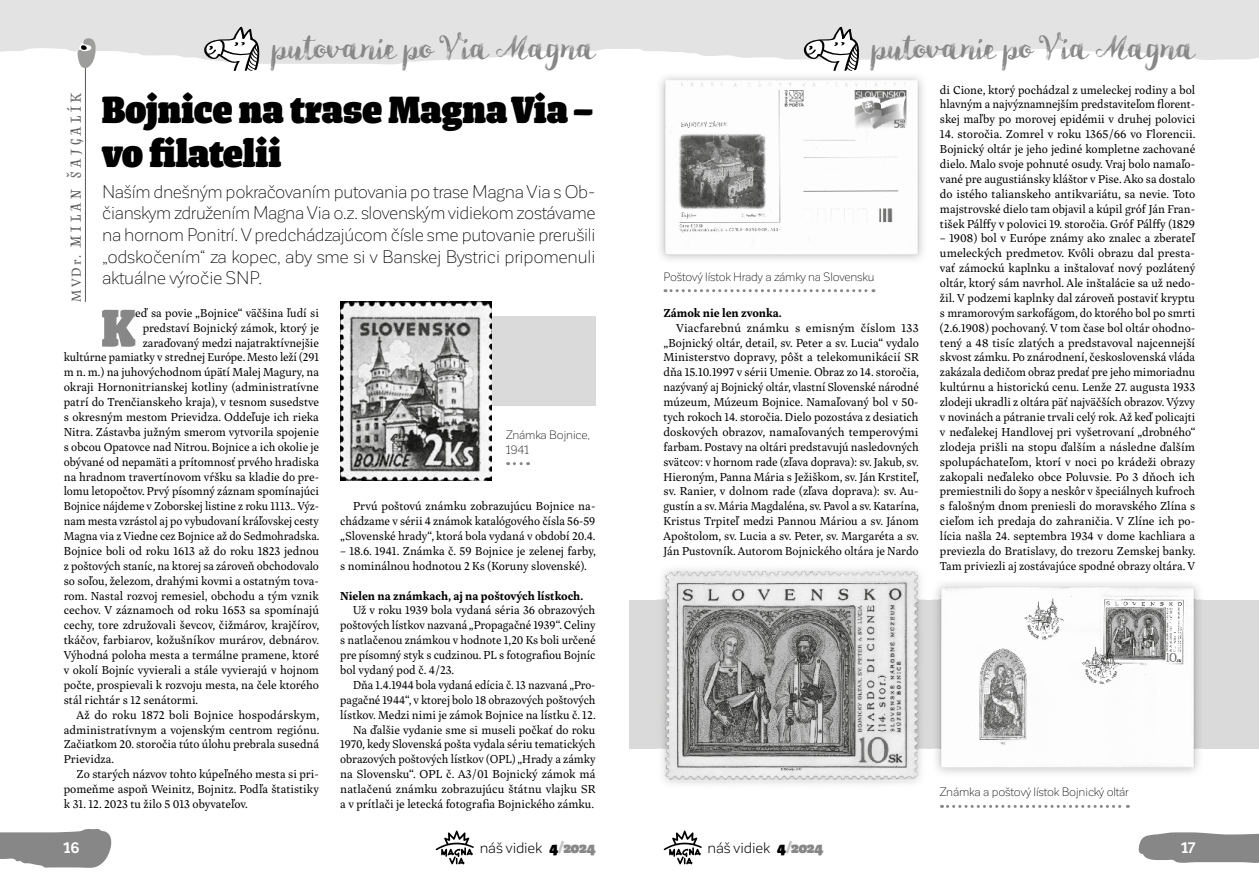
<style>
.page{position:relative;width:1259px;height:893px;background:#fff}
.page>*{position:absolute;margin:0;border:0;box-sizing:border-box;transform-origin:0 0}
.t1{font:62.85px "Frido Narrow";color:#878787}
.t2{font:45px/43.2px "Frido Narrow";color:#000}
.t3{font:42px "HMS Gilbert Dry Brush";color:#878787}
.t4{font:21px "HMS Gilbert Display Printed";letter-spacing:.16em;color:#575756}
.t5{font:300 18px/21.6px "Corporative Sans";letter-spacing:-.015em;color:#000;text-align:justify}
.t6{font:15px "Corporative Sans";letter-spacing:-.005em;color:#000}
.t7{font:700 15px "Corporative Sans";color:#fff}
.t8{font:12px/14.9px "Inka A Text";color:#000;text-align:justify}
.t9{font:300 12px/14.4px "Corporative Sans";letter-spacing:-.015em;color:#000}
.t10{font:700 12px "Inka A Text";color:#000}
.s1{font-family:"Inka A Text";font-size:13.5px}
.s2{font-family:"Frido Narrow";font-size:18px}
.s3{font-family:"Frido Narrow";font-size:18px;color:#c6c6c6}
.s4{font-family:"Frido Narrow";font-size:18px;color:#878787}
</style>
<div class="page">
<svg style="left:0;top:829px;width:112px;height:39px"></svg>
<svg style="left:435px;top:830px;width:39px;height:34px"></svg>
<div style="left:346px;top:317px;width:249px;height:89px;background:#dadada"></div>
<hr style="left:85px;top:60px;width:1px;height:242px;background:#575756">
<img style="left:340px;top:302px;width:152px;height:178px">
<svg style="left:514px;top:462px;width:14px;height:3px"></svg>
<svg style="left:1138px;top:832px;width:121px;height:31px"></svg>
<svg style="left:663px;top:830px;width:39px;height:34px"></svg>
<div style="left:629px;top:600px;width:630px;height:148px;background:#dadada"></div>
<svg style="left:0;top:0;width:1259px;height:71px"></svg>
<svg style="left:941px;top:805px;width:187px;height:3px"></svg>
<svg style="left:665px;top:289px;width:209px;height:3px"></svg>
<img style="left:656px;top:569px;width:270px;height:215px">
<img style="left:656px;top:600px;width:270px;height:148px">
<img style="left:663px;top:570px;width:255px;height:210px">
<img style="left:663px;top:600px;width:255px;height:148px">
<img style="left:940px;top:586px;width:255px;height:182px">
<img style="left:940px;top:600px;width:255px;height:148px">
<img style="left:660px;top:76px;width:263px;height:184px">
<img style="left:663px;top:79px;width:255px;height:176px">
<h3 class="t3" style="left:272px;top:25px;width:325px">putovanie po Via Magna</h3>
<h2 class="t2" style="left:102px;top:89px;width:493px">Bojnice na trase Magna Via – vo filatelii</h2>
<p class="t5" style="left:102px;top:181px;width:495px">Naším dnešným pokračovaním putovania po trase Magna Via s Ob&shy;čianskym združením Magna Via o.z. slovenským vidiekom zostávame na hornom Ponitrí. V predchádzajúcom čísle sme putovanie prerušili „odskočením“ za kopec, aby sme si v Banskej Bystrici pripomenuli aktuálne výročie SNP.</p>
<h1 class="t1" style="left:102px;top:293px;width:35px">K</h1>
<p class="t8" style="left:135px;top:305px;width:185px">eď sa povie „Bojnice“ väčšina ľudí si</p>
<h3 class="t4" style="left:64px;top:302px;width:211px;rotate:-90deg"><span class="s1">MVDr.</span> Milan Šajgalík</h3>
<p class="t8" style="left:143px;top:320px;width:178px">predstaví Bojnický zámok, ktorý je</p>
<p class="t8" style="left:143px;top:335px;width:178px">zaraďovaný medzi najatraktívnejšie</p>
<p class="t8" style="left:64px;top:350px;width:257px">kultúrne pamiatky v strednej Európe. Mesto leží (291</p>
<p class="t8" style="left:64px;top:365px;width:257px">m n. m.) na juhovýchodnom úpätí Malej Magury, na</p>
<p class="t8" style="left:64px;top:380px;width:256px">okraji Hornonitrianskej kotliny (administratívne</p>
<p class="t8" style="left:64px;top:395px;width:257px">patrí do Trenčianskeho kraja), v tesnom susedstve</p>
<p class="t8" style="left:64px;top:410px;width:257px">s okresným mestom Prievidza. Oddeľuje ich rieka</p>
<p class="t8" style="left:64px;top:424px;width:257px">Nitra. Zástavba južným smerom vytvorila spojenie</p>
<p class="t8" style="left:64px;top:439px;width:257px">s obcou Opatovce nad Nitrou. Bojnice a ich okolie je</p>
<p class="t8" style="left:64px;top:454px;width:257px">obývané od nepamäti a prítomnosť prvého hradiska</p>
<p class="t8" style="left:64px;top:469px;width:257px">na hradnom travertínovom vŕšku sa kladie do pre-</p>
<p class="t8" style="left:64px;top:484px;width:257px">lomu letopočtov. Prvý písomný záznam spomínajúci</p>
<p class="t8" style="left:64px;top:499px;width:257px">Bojnice nájdeme v Zoborskej listine z roku 1113.. Výz-</p>
<p class="t8" style="left:64px;top:514px;width:257px">nam mesta vzrástol aj po vybudovaní kráľovskej cesty</p>
<p class="t8" style="left:64px;top:529px;width:257px">Magna via z Viedne cez Bojnice až do Sedmohradska.</p>
<p class="t8" style="left:64px;top:544px;width:257px">Bojnice boli od roku 1613 až do roku 1823 jednou</p>
<p class="t8" style="left:64px;top:558px;width:257px">z poštových staníc, na ktorej sa zároveň obchodovalo</p>
<p class="t8" style="left:64px;top:573px;width:257px">so soľou, železom, drahými kovmi a ostatným tova-</p>
<p class="t8" style="left:64px;top:588px;width:257px">rom. Nastal rozvoj remesiel, obchodu a tým vznik</p>
<p class="t8" style="left:64px;top:603px;width:257px">cechov. V záznamoch od roku 1653 sa spomínajú</p>
<p class="t8" style="left:64px;top:618px;width:257px">cechy, tore združovali ševcov, čižmárov, krajčírov,</p>
<p class="t8" style="left:64px;top:633px;width:257px">tkáčov, farbiarov, kožušníkov murárov, debnárov.</p>
<p class="t8" style="left:64px;top:648px;width:257px">Výhodná poloha mesta a termálne pramene, ktoré</p>
<p class="t8" style="left:64px;top:663px;width:257px">v okolí Bojníc vyvierali a stále vyvierajú v hojnom</p>
<p class="t8" style="left:64px;top:677px;width:257px">počte, prospievali k rozvoju mesta, na čele ktorého</p>
<p class="t8" style="left:64px;top:692px;width:136px">stál richtár s 12 senátormi.</p>
<p class="t8" style="left:77px;top:707px;width:244px">Až do roku 1872 boli Bojnice hospodárskym,</p>
<p class="t8" style="left:64px;top:722px;width:257px">administratívnym a vojenským centrom regiónu.</p>
<p class="t8" style="left:64px;top:737px;width:257px">Začiatkom 20. storočia túto úlohu prebrala susedná</p>
<p class="t8" style="left:64px;top:752px;width:52px">Prievidza.</p>
<p class="t8" style="left:77px;top:767px;width:244px">Zo starých názvov tohto kúpeľného mesta si pri-</p>
<p class="t8" style="left:64px;top:782px;width:256px">pomeňme aspoň Weinitz, Bojnitz. Podľa štatistiky</p>
<p class="t8" style="left:64px;top:797px;width:186px">k 31. 12. 2023 tu žilo 5 013 obyvateľov.</p>
<p class="t9" style="left:506px;top:428px;width:85px">Známka Bojnice,<br>1941</p>
<p class="t8" style="left:340px;top:499px;width:257px;text-indent:13px">Prvú poštovú známku zobrazujúcu Bojnice na&shy;chádzame v sérii 4 známok katalógového čísla 56-59 „Slovenské hrady“, ktorá bola vydaná v období 20.4.</p>
<p class="t8" style="left:340px;top:544px;width:257px">– 18.6. 1941. Známka č. 59 Bojnice je zelenej farby, s nominálnou hodnotou 2 Ks (Koruny slovenské).</p>
<p class="t10" style="left:340px;top:588px;width:244px">Nielen na známkach, aj na poštových lístkoch.</p>
<p class="t8" style="left:340px;top:603px;width:257px;text-indent:13px">Už v roku 1939 bola vydaná séria 36 obrazových poštových lístkov nazvaná „Propagačné 1939“. Celiny s natlačenou známkou v hodnote 1,20 Ks boli určené pre písomný styk s cudzinou. PL s fotografiou Bojníc bol vydaný pod č. 4/23.</p>
<p class="t8" style="left:340px;top:677px;width:257px;text-align:right">Dňa 1.4.1944 bola vydaná edícia č. 13 nazvaná „Pro&shy;pagačné 1944“, v ktorej bolo 18 obrazových poštových lístkov. Medzi nimi je zámok Bojnice na lístku č. 12.<br>Na ďalšie vydanie sme si museli počkať do roku 1970, kedy Slovenská pošta vydala sériu tematických obrazových poštových lístkov (OPL) „Hrady a zámky na Slovensku“. OPL č. A3/01 Bojnický zámok má natlačenú známku zobrazujúcu štátnu vlajku SR a v prítlači je letecká fotografia Bojnického zámku.</p>
<p class="t7" style="left:64px;top:839px;width:17px">16</p>
<p class="t6" style="left:480px;top:839px;width:117px">náš vidiek <span class="s2">4</span><span class="s3">/</span><span class="s4">2024</span></p>
<h3 class="t3" style="left:871px;top:25px;width:325px">putovanie po Via Magna</h3>
<p class="t9" style="left:663px;top:269px;width:212px">Poštový lístok Hrady a zámky na Slovensku</p>
<p class="t10" style="left:663px;top:306px;width:120px">Zámok nie len zvonka.</p>
<p class="t8" style="left:663px;top:320px;width:257px;text-indent:13px">Viacfarebnú známku s emisným číslom 133 „Bojnický oltár, detail, sv. Peter a sv. Lucia“ vydalo Ministerstvo dopravy, pôšt a telekomunikácií SR dňa 15.10.1997 v sérii Umenie. Obraz zo 14. storočia, nazývaný aj Bojnický oltár, vlastní Slovenské národné múzeum, Múzeum Bojnice. Namaľovaný bol v 50- tych rokoch 14. storočia. Dielo pozostáva z desiatich doskových obrazov, namaľovaných temperovými farbam. Postavy na oltári predstavujú nasledovných svätcov: v hornom rade (zľava doprava): sv. Jakub, sv.<br>Hieroným, Panna Mária s Ježiškom, sv. Ján Krstiteľ, sv. Ranier, v dolnom rade (zľava doprava): sv. Au&shy;gustín a sv. Mária Magdaléna, sv. Pavol a sv. Katarína, Kristus Trpiteľ medzi Pannou Máriou a sv. Jánom Apoštolom, sv. Lucia a sv. Peter, sv. Margaréta a sv.<br>Ján Pustovník. Autorom Bojnického oltára je Nardo</p>
<p class="t8" style="left:940px;top:82px;width:257px">di Cione, ktorý pochádzal z umeleckej rodiny a bol hlavným a najvýznamnejším predstaviteľom florent&shy;skej maľby po morovej epidémii v druhej polovici</p>
<p class="t8" style="left:940px;top:127px;width:257px">14. storočia. Zomrel v roku 1365/66 vo Florencii.<br>Bojnický oltár je jeho jediné kompletne zachované dielo. Malo svoje pohnuté osudy. Vraj bolo namaľo&shy;vané pre augustiánsky kláštor v Pise. Ako sa dostalo do istého talianskeho antikvariátu, sa nevie. Toto majstrovské dielo tam objavil a kúpil gróf Ján Fran&shy;tišek Pálffy v polovici 19. storočia. Gróf Pálffy (1829</p>
<p class="t8" style="left:940px;top:231px;width:257px">– 1908) bol v Európe známy ako znalec a zberateľ umeleckých predmetov. Kvôli obrazu dal presta&shy;vať zámockú kaplnku a inštalovať nový pozlátený oltár, ktorý sám navrhol. Ale inštalácie sa už nedo&shy;žil. V podzemi kaplnky dal zároveň postaviť kryptu s mramorovým sarkofágom, do ktorého bol po smrti (2.6.1908) pochovaný. V tom čase bol oltár ohodno&shy;tený a 48 tisíc zlatých a predstavoval najcennejší skvost zámku. Po znárodnení, československá vláda zakázala dedičom obraz predať pre jeho mimoriadnu kultúrnu a historickú cenu. Lenže 27. augusta 1933 zlodeji ukradli z oltára päť najväčších obrazov. Výzvy v novinách a pátranie trvali celý rok. Až keď policajti v neďalekej Handlovej pri vyšetrovaní „drobného“ zlodeja prišli na stopu ďalším a následne ďalším spolupáchateľom, ktorí v noci po krádeži obrazy zakopali neďaleko obce Poluvsie. Po 3 dňoch ich premiestnili do šopy a neskôr v špeciálnych kufroch s falošným dnom preniesli do moravského Zlína s cieľom ich predaja do zahraničia. V Zlíne ich po&shy;lícia našla 24. septembra 1934 v dome kachliara a previezla do Bratislavy, do trezoru Zemskej banky.<br>Tam priviezli aj zostávajúce spodné obrazy oltára. V</p>
<p class="t9" style="left:940px;top:785px;width:190px">Známka a poštový lístok Bojnický oltár</p>
<p class="t6" style="left:707px;top:839px;width:117px">náš vidiek <span class="s2">4</span><span class="s3">/</span><span class="s4">2024</span></p>
<p class="t7" style="left:1181px;top:839px;width:15px">17</p>
</div>
